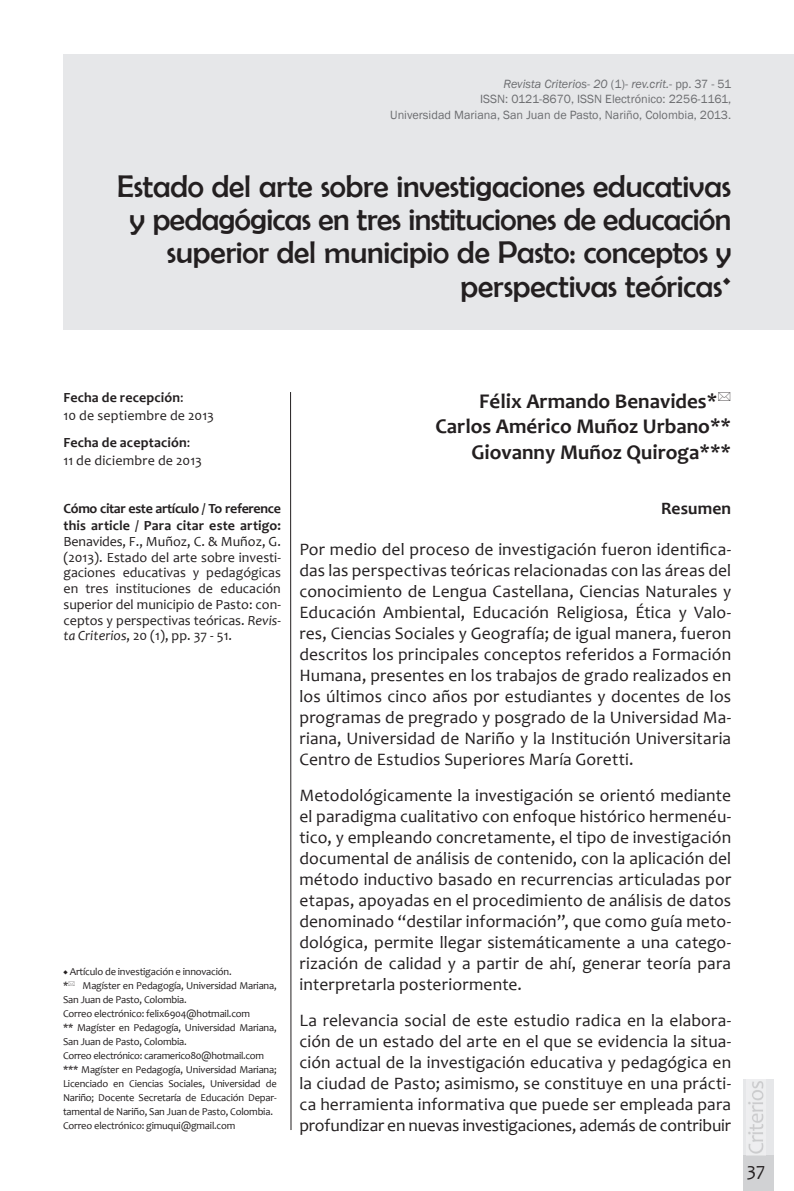
<style>
.page{position:relative;width:794px;height:1191px;background:#fff}
.page>*{position:absolute;margin:0;border:0;box-sizing:border-box;transform-origin:0 0}
.titulo{font:31.5px/33.2px "Berlin Sans FB";letter-spacing:-.01em;color:#231f20;text-align:right}
.nombre_autores_artic{font:700 21px "Candara";color:#231f20}
.t1{font:19.25px "Candara";color:#231f20}
.resumen{font:17.5px/21px "Candara";letter-spacing:.005em;color:#231f20;text-align:justify}
.resumen-2{font:700 17.5px "Candara";letter-spacing:.005em;color:#231f20}
.resumen-3{font:14px/15.8px "Candara";color:#231f20;text-align:justify}
.resumen-4{font:700 14px/17.5px "Candara";letter-spacing:-.025em;color:#231f20}
.resumen-5{font:700 14px "Candara";letter-spacing:.01em;color:#231f20}
.t2{font:12.25px "Franklin Gothic";color:#6c6d70}
.t3{font:italic 12.25px "Franklin Gothic";color:#6c6d70}
.PIES_DE_PAGINA{font:10.5px/14px "Candara";letter-spacing:-.02em;color:#231f20}
.s1{font-style:normal}
.s2{font-weight:400}
.s3{font-style:italic}
.s4{font-family:"Minion Pro"}
</style>
<div class="page">
<div style="left:743px;top:1155px;width:30px;height:36px;background:#d1d2d4"></div>
<div style="left:743px;top:1079px;width:30px;height:76px;background:#e6e7e9"></div>
<img style="left:748px;top:1081px;width:15px;height:73px">
<div style="left:63px;top:54px;width:731px;height:276px;background:#e6e7e9"></div>
<hr style="left:290px;top:392px;width:1px;height:738px;background:#231f20">
<p class="t3" style="left:503px;top:76px;width:229px">Revista Criterios- 20 <span class="s1">(1)-</span> rev.crit.<span class="s1">- pp. 37 - 51</span></p>
<p class="t2" style="left:480px;top:92px;width:252px">ISSN: 0121-8670, ISSN Electrónico: 2256-1161,</p>
<p class="t2" style="left:390px;top:108px;width:342px">Universidad Mariana, San Juan de Pasto, Nariño, Colombia, 2013.</p>
<p class="titulo" style="left:117px;top:169px;width:615px">Estado del arte sobre investigaciones educativas y pedagógicas en tres instituciones de educación superior del municipio de Pasto: conceptos y perspectivas teóricas<sup>◆</sup></p>
<p class="resumen-5" style="left:63px;top:389px;width:122px">Fecha de recepción<span class="s2">:</span></p>
<p class="resumen-3" style="left:63px;top:407px;width:152px">10 de septiembre de 2013</p>
<p class="resumen-5" style="left:63px;top:434px;width:128px">Fecha de aceptación<span class="s2">:</span></p>
<p class="resumen-3" style="left:63px;top:452px;width:140px">11 de diciembre de 2013</p>
<p class="resumen-4" style="left:63px;top:499px;width:219px">Cómo citar este artículo / To reference this article / Para citar este artigo:</p>
<p class="resumen-3" style="left:63px;top:533px;width:219px">Benavides, F., Muñoz, C. &amp; Muñoz, G. (2013). Estado del arte sobre investi&shy;gaciones educativas y pedagógicas en tres instituciones de educación superior del municipio de Pasto: con&shy;ceptos y perspectivas teóricas. <span class="s3">Revis&shy;ta Criterios</span>, 20 (1), pp. 37 - 51.</p>
<p class="PIES_DE_PAGINA" style="left:63px;top:964px;width:170px"><span class="s4">◆</span> Artículo de investigación e innovación.</p>
<p class="PIES_DE_PAGINA" style="left:63px;top:978px;width:215px">* Magíster en Pedagogía, Universidad Mariana,<br>San Juan de Pasto, Colombia.</p>
<p class="PIES_DE_PAGINA" style="left:63px;top:1006px;width:189px">Correo electrónico: felix6904@hotmail.com</p>
<p class="PIES_DE_PAGINA" style="left:63px;top:1020px;width:215px">** Magíster en Pedagogía, Universidad Mariana,<br>San Juan de Pasto, Colombia.</p>
<p class="PIES_DE_PAGINA" style="left:63px;top:1048px;width:203px">Correo electrónico: caramerico80@hotmail.com</p>
<p class="PIES_DE_PAGINA" style="left:63px;top:1062px;width:215px;text-align:justify">*** Magíster en Pedagogía, Universidad Mariana; Licenciado en Ciencias Sociales, Universidad de Nariño; Docente Secretaría de Educación Depar&shy;tamental de Nariño, San Juan de Pasto, Colombia.</p>
<p class="PIES_DE_PAGINA" style="left:63px;top:1118px;width:174px">Correo electrónico: gimuqui@gmail.com</p>
<p class="nombre_autores_artic" style="left:479px;top:388px;width:239px">Félix Armando Benavides*</p>
<p class="nombre_autores_artic" style="left:435px;top:413px;width:297px">Carlos Américo Muñoz Urbano**</p>
<p class="nombre_autores_artic" style="left:471px;top:438px;width:261px">Giovanny Muñoz Quiroga***</p>
<p class="resumen-2" style="left:661px;top:497px;width:72px">Resumen</p>
<p class="resumen" style="left:299px;top:538px;width:433px">Por medio del proceso de investigación fueron identifica&shy;das las perspectivas teóricas relacionadas con las áreas del conocimiento de Lengua Castellana, Ciencias Naturales y Educación Ambiental, Educación Religiosa, Ética y Valo&shy;res, Ciencias Sociales y Geografía; de igual manera, fueron descritos los principales conceptos referidos a Formación Humana, presentes en los trabajos de grado realizados en los últimos cinco años por estudiantes y docentes de los programas de pregrado y posgrado de la Universidad Ma&shy;riana, Universidad de Nariño y la Institución Universitaria Centro de Estudios Superiores María Goretti.</p>
<p class="resumen" style="left:299px;top:784px;width:433px">Metodológicamente la investigación se orientó mediante el paradigma cualitativo con enfoque histórico hermenéu&shy;tico, y empleando concretamente, el tipo de investigación documental de análisis de contenido, con la aplicación del método inductivo basado en recurrencias articuladas por etapas, apoyadas en el procedimiento de análisis de datos denominado “destilar información”, que como guía meto&shy;dológica, permite llegar sistemáticamente a una catego&shy;rización de calidad y a partir de ahí, generar teoría para interpretarla posteriormente.</p>
<p class="resumen" style="left:299px;top:1009px;width:433px">La relevancia social de este estudio radica en la elabora&shy;ción de un estado del arte en el que se evidencia la situa&shy;ción actual de la investigación educativa y pedagógica en la ciudad de Pasto; asimismo, se constituye en una prácti&shy;ca herramienta informativa que puede ser empleada para profundizar en nuevas investigaciones, además de contribuir</p>
<p class="t1" style="left:747px;top:1158px;width:20px">37</p>
</div>
